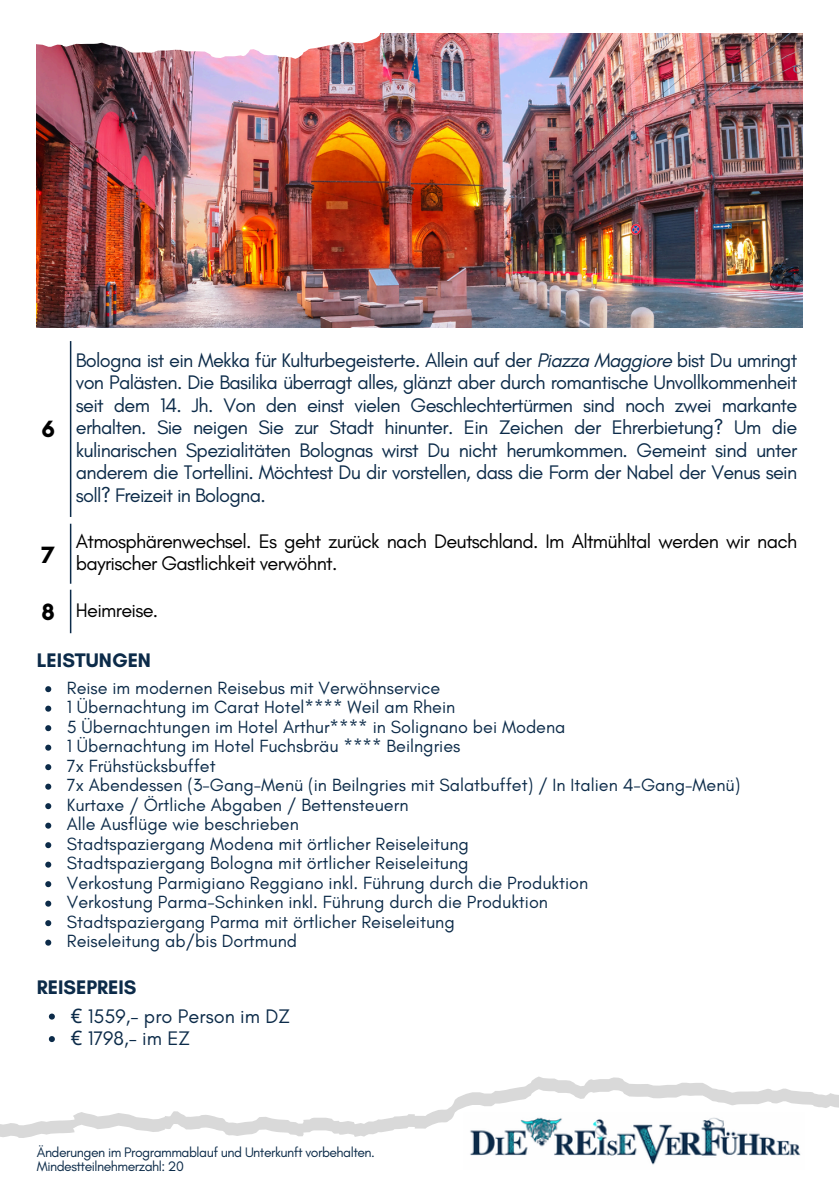
<style>
.page{position:relative;width:839px;height:1191px;background:#fff}
.page>*{position:absolute;margin:0;border:0;box-sizing:border-box;transform-origin:0 0}
.t1{font:700 24px "Glacial Indifference";color:#000}
.t2{font:20px/22.4px "Glacial Indifference";letter-spacing:-.035em;color:#0c2b49;text-align:justify}
.t3{font:20px/22.4px "Glacial Indifference";letter-spacing:-.035em;color:#000}
.t4{font:700 20px "Glacial Indifference";color:#0c2b49}
.t5{font:20px "Glacial Indifference";color:#0c2b49}
.t6{font:18px "Glacial Indifference";color:#0c2b49}
.t7{font:14px/14px "Glacial Indifference";letter-spacing:-.035em;color:#0c2b49}
.s1{font-style:italic}
.s2{font-family:"Noto Sans"}
</style>
<div class="page">
<img style="left:37px;top:59px;width:765px;height:269px">
<img style="left:36px;top:46px;width:767px;height:13px">
<img style="left:36px;top:33px;width:767px;height:13px">
<svg style="left:511px;top:1077px;width:275px;height:12px"></svg>
<svg style="left:0;top:1089px;width:838px;height:49px"></svg>
<img style="left:463px;top:1112px;width:341px;height:53px">
<hr style="left:70px;top:341px;width:1px;height:176px;background:#0c2b49">
<hr style="left:70px;top:524px;width:1px;height:60px;background:#0c2b49">
<svg style="left:45px;top:686px;width:6px;height:6px"></svg>
<svg style="left:45px;top:706px;width:6px;height:6px"></svg>
<svg style="left:45px;top:725px;width:6px;height:6px"></svg>
<svg style="left:45px;top:745px;width:6px;height:6px"></svg>
<svg style="left:45px;top:764px;width:6px;height:6px"></svg>
<svg style="left:45px;top:784px;width:6px;height:6px"></svg>
<svg style="left:45px;top:803px;width:6px;height:6px"></svg>
<svg style="left:45px;top:823px;width:6px;height:6px"></svg>
<svg style="left:45px;top:842px;width:6px;height:6px"></svg>
<svg style="left:45px;top:862px;width:6px;height:6px"></svg>
<svg style="left:45px;top:881px;width:6px;height:6px"></svg>
<svg style="left:45px;top:901px;width:6px;height:6px"></svg>
<svg style="left:45px;top:920px;width:6px;height:6px"></svg>
<svg style="left:45px;top:940px;width:6px;height:6px"></svg>
<svg style="left:49px;top:1014px;width:6px;height:6px"></svg>
<svg style="left:49px;top:1036px;width:6px;height:6px"></svg>
<hr style="left:70px;top:590px;width:1px;height:43px;background:#0c2b49">
<p class="t1" style="left:41px;top:414px;width:15px">6</p>
<p class="t1" style="left:41px;top:540px;width:15px">7</p>
<p class="t2" style="left:76px;top:348px;width:723px">Bologna ist ein Mekka für Kulturbegeisterte. Allein auf der <span class="s1">Piazza Maggiore</span> bist Du umringt von Palästen. Die Basilika überragt alles, glänzt aber durch romantische Unvollkommenheit seit dem 14. Jh. Von den einst vielen Geschlechtertürmen sind noch zwei markante erhalten. Sie neigen Sie zur Stadt hinunter. Ein Zeichen der Ehrerbietung? Um die kulinarischen Spezialitäten Bolognas wirst Du nicht herumkommen. Gemeint sind unter anderem die Tortellini. Möchtest Du dir vorstellen, dass die Form der Nabel der Venus sein soll? Freizeit in Bologna.</p>
<p class="t3" style="left:76px;top:530px;width:723px">Atmosphärenwechsel. Es geht zurück nach Deutschland. Im Altmühltal werden wir nach bayrischer Gastlichkeit verwöhnt.</p>
<p class="t1" style="left:41px;top:597px;width:15px">8</p>
<p class="t3" style="left:76px;top:599px;width:84px">Heimreise.</p>
<p class="t4" style="left:37px;top:648px;width:116px">LEISTUNGEN</p>
<p class="t6" style="left:67px;top:677px;width:375px">Reise im modernen Reisebus mit Verwöhnservice</p>
<h1 class="t6" style="left:67px;top:696px;width:390px">1 Übernachtung im Carat Hotel**** Weil am Rhein</h1>
<p class="t6" style="left:67px;top:716px;width:500px">5 Übernachtungen im Hotel Arthur**** in Solignano bei Modena</p>
<p class="t6" style="left:67px;top:735px;width:395px">1 Übernachtung im Hotel Fuchsbräu **** Beilngries</p>
<p class="t6" style="left:67px;top:755px;width:150px">7x Frühstücksbuffet</p>
<p class="t6" style="left:67px;top:774px;width:674px">7x Abendessen (3-Gang-Menü (in Beilngries mit Salatbuffet) / In Italien 4-Gang-Menü)</p>
<p class="t6" style="left:67px;top:794px;width:343px">Kurtaxe / Örtliche Abgaben / Bettensteuern</p>
<p class="t6" style="left:67px;top:813px;width:233px">Alle Ausflüge wie beschrieben</p>
<p class="t6" style="left:67px;top:833px;width:403px">Stadtspaziergang Modena mit örtlicher Reiseleitung</p>
<p class="t6" style="left:67px;top:852px;width:403px">Stadtspaziergang Bologna mit örtlicher Reiseleitung</p>
<p class="t6" style="left:67px;top:872px;width:523px">Verkostung Parmigiano Reggiano inkl. Führung durch die Produktion</p>
<p class="t6" style="left:67px;top:891px;width:482px">Verkostung Parma-Schinken inkl. Führung durch die Produktion</p>
<p class="t6" style="left:67px;top:911px;width:389px">Stadtspaziergang Parma mit örtlicher Reiseleitung</p>
<p class="t6" style="left:67px;top:930px;width:232px">Reiseleitung ab/bis Dortmund</p>
<p class="t4" style="left:37px;top:975px;width:101px">REISEPREIS</p>
<p class="t5" style="left:71px;top:1004px;width:221px"><span class="s2">€</span> 1559,- pro Person im DZ</p>
<p class="t2" style="left:71px;top:1027px;width:121px"><span class="s2">€</span> 1798,- im EZ</p>
<p class="t7" style="left:37px;top:1146px;width:339px">Änderungen im Programmablauf und Unterkunft vorbehalten.<br>Mindestteilnehmerzahl: 20</p>
</div>
